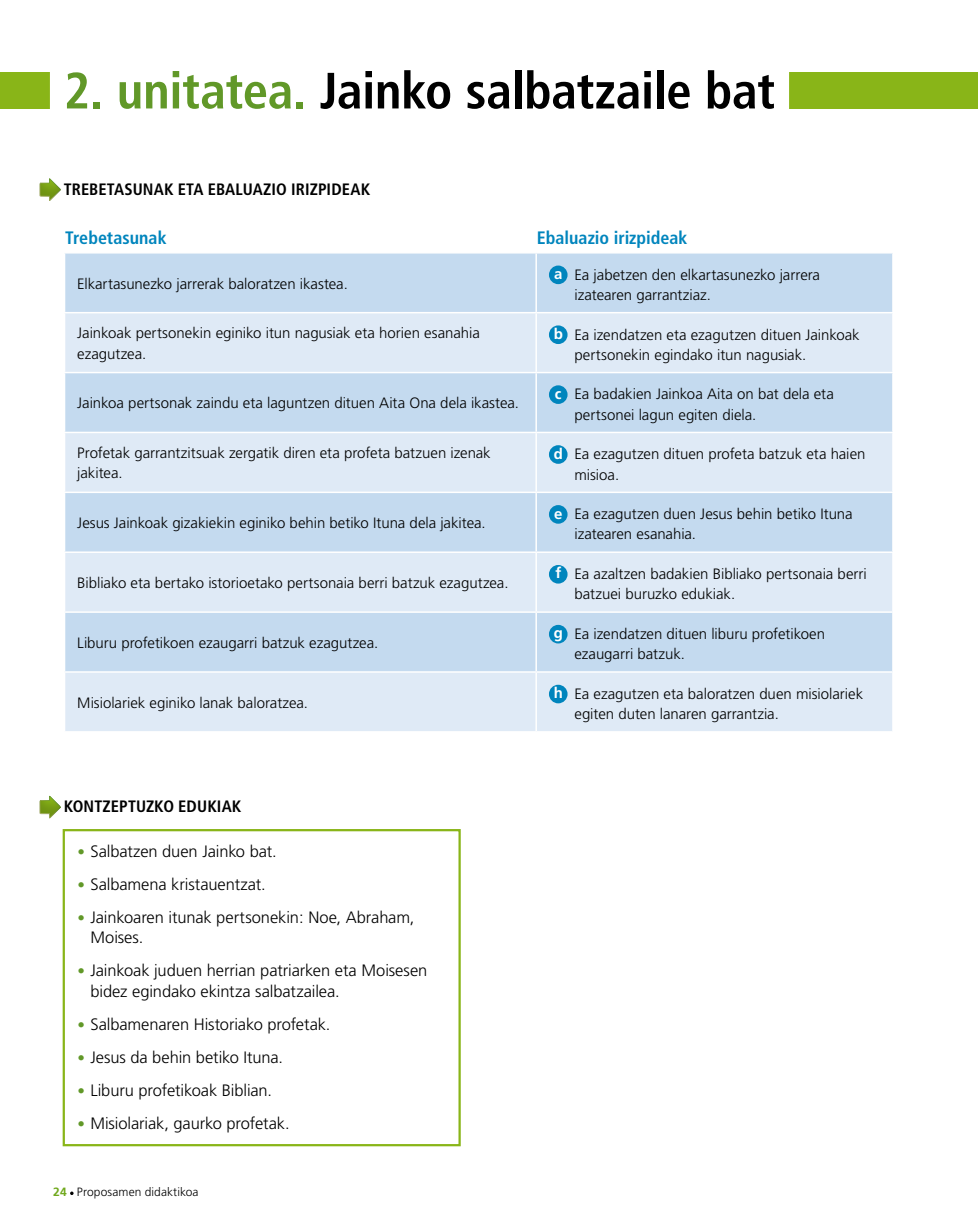
<style>
.page{position:relative;width:978px;height:1225px;background:#fff}
.page>*{position:absolute;margin:0;border:0;box-sizing:border-box;transform-origin:0 0}
.t1{font:700 condensed 51px "Frutiger";letter-spacing:-.01em;color:#000}
.t2{font:700 condensed 18px "Frutiger";color:#0085bd}
.t3{font:300 16.5px/20.2px "Frutiger";letter-spacing:-.005em;color:#000}
.t4{font:700 condensed 16.5px "Frutiger";letter-spacing:.005em;color:#000}
.t5{font:300 15px/20.2px "Frutiger";letter-spacing:-.005em;color:#000}
.t6{font:300 12px "Frutiger";letter-spacing:.005em;color:#000}
.s1{color:#619828}
.s2{font-weight:700;color:#fff}
.s3{font-size:15px;color:#619828}
.s4{font-weight:700;color:#70a81d}
</style>
<div class="page">
<svg style="left:70px;top:1191px;width:4px;height:4px"></svg>
<div style="left:0;top:72px;width:978px;height:36px;background:#89b518"></div>
<svg style="left:39px;top:178px;width:22px;height:23px"></svg>
<div style="left:63px;top:829px;width:398px;height:317px;border:2px solid #89b518"></div>
<svg style="left:39px;top:795px;width:22px;height:24px"></svg>
<div style="left:50px;top:42px;width:739px;height:117px;background:#fff"></div>
<div style="left:65px;top:253px;width:827px;height:59px;background:#c4daef"></div>
<svg style="left:65px;top:313px;width:827px;height:418px;fill:#dfeaf6"></svg>
<hr style="left:64px;top:372px;width:472px;height:1px;background:#fff">
<hr style="left:536px;top:372px;width:358px;height:1px;background:#fff">
<hr style="left:64px;top:432px;width:472px;height:1px;background:#fff">
<hr style="left:64px;top:491px;width:472px;height:2px;background:#fff">
<hr style="left:64px;top:551px;width:472px;height:2px;background:#fff">
<hr style="left:64px;top:611px;width:472px;height:2px;background:#fff">
<hr style="left:64px;top:671px;width:472px;height:2px;background:#fff">
<hr style="left:536px;top:671px;width:358px;height:2px;background:#fff">
<hr style="left:536px;top:551px;width:358px;height:2px;background:#fff">
<hr style="left:536px;top:611px;width:358px;height:2px;background:#fff">
<hr style="left:536px;top:432px;width:358px;height:1px;background:#fff">
<hr style="left:536px;top:491px;width:358px;height:2px;background:#fff">
<hr style="left:535px;top:253px;width:2px;height:59px;background:#fff">
<hr style="left:535px;top:313px;width:2px;height:59px;background:#fff">
<hr style="left:535px;top:373px;width:2px;height:59px;background:#fff">
<hr style="left:535px;top:433px;width:2px;height:58px;background:#fff">
<hr style="left:535px;top:493px;width:2px;height:58px;background:#fff">
<hr style="left:535px;top:553px;width:2px;height:58px;background:#fff">
<hr style="left:535px;top:613px;width:2px;height:58px;background:#fff">
<hr style="left:535px;top:673px;width:2px;height:58px;background:#fff">
<div style="left:549px;top:265px;width:19px;height:19px;background:#0085bd;border-radius:50%"></div>
<div style="left:549px;top:325px;width:19px;height:19px;background:#0085bd;border-radius:50%"></div>
<div style="left:549px;top:385px;width:19px;height:19px;background:#0085bd;border-radius:50%"></div>
<div style="left:549px;top:445px;width:19px;height:19px;background:#0085bd;border-radius:50%"></div>
<div style="left:549px;top:505px;width:19px;height:19px;background:#0085bd;border-radius:50%"></div>
<div style="left:549px;top:565px;width:19px;height:18px;background:#0085bd;border-radius:50%"></div>
<div style="left:549px;top:625px;width:19px;height:18px;background:#0085bd;border-radius:50%"></div>
<div style="left:549px;top:685px;width:19px;height:18px;background:#0085bd;border-radius:50%"></div>
<h1 class="t1" style="left:64px;top:60px;width:713px"><span class="s1">2. unitatea.</span> Jainko salbatzaile bat</h1>
<p class="t4" style="left:64px;top:179px;width:308px">TREBETASUNAK ETA EBALUAZIO IRIZPIDEAK</p>
<p class="t2" style="left:65px;top:227px;width:103px">Trebetasunak</p>
<p class="t2" style="left:537px;top:227px;width:152px">Ebaluazio irizpideak</p>
<p class="t5" style="left:77px;top:273px;width:272px">Elkartasunezko jarrerak baloratzen ikastea.</p>
<p class="t5" style="left:574px;top:264px;width:247px;text-indent:-20px"><span class="s2">a</span> Ea jabetzen den elkartasunezko jarrera izatearen garrantziaz.</p>
<p class="t5" style="left:77px;top:323px;width:404px">Jainkoak pertsonekin eginiko itun nagusiak eta horien esanahia ezagutzea.</p>
<p class="t5" style="left:574px;top:324px;width:287px;text-indent:-21px"><span class="s2">b</span> Ea izendatzen eta ezagutzen dituen Jainkoak pertsonekin egindako itun nagusiak.</p>
<p class="t5" style="left:77px;top:393px;width:443px">Jainkoa pertsonak zaindu eta laguntzen dituen Aita Ona dela ikastea.</p>
<p class="t5" style="left:574px;top:384px;width:261px;text-indent:-20px"><span class="s2">c</span> Ea badakien Jainkoa Aita on bat dela eta pertsonei lagun egiten diela.</p>
<p class="t5" style="left:77px;top:443px;width:415px">Profetak garrantzitsuak zergatik diren eta profeta batzuen izenak jakitea.</p>
<p class="t5" style="left:574px;top:444px;width:292px;text-indent:-21px"><span class="s2">d</span> Ea ezagutzen dituen profeta batzuk eta haien misioa.</p>
<p class="t5" style="left:77px;top:513px;width:410px">Jesus Jainkoak gizakiekin eginiko behin betiko Ituna dela jakitea.</p>
<p class="t5" style="left:574px;top:504px;width:280px;text-indent:-20px"><span class="s2">e</span> Ea ezagutzen duen Jesus behin betiko Ituna izatearen esanahia.</p>
<p class="t5" style="left:77px;top:573px;width:433px">Bibliako eta bertako istorioetako pertsonaia berri batzuk ezagutzea.</p>
<p class="t5" style="left:574px;top:564px;width:294px;text-indent:-19px"><span class="s2">f</span> Ea azaltzen badakien Bibliako pertsonaia berri batzuei buruzko edukiak.</p>
<p class="t5" style="left:77px;top:632px;width:302px">Liburu profetikoen ezaugarri batzuk ezagutzea.</p>
<p class="t5" style="left:574px;top:623px;width:252px;text-indent:-21px"><span class="s2">g</span> Ea izendatzen dituen liburu profetikoen ezaugarri batzuk.</p>
<p class="t5" style="left:77px;top:692px;width:232px">Misiolariek eginiko lanak baloratzea.</p>
<p class="t5" style="left:574px;top:683px;width:290px;text-indent:-21px"><span class="s2">h</span> Ea ezagutzen eta baloratzen duen misiolariek egiten duten lanaren garrantzia.</p>
<p class="t4" style="left:64px;top:796px;width:179px">KONTZEPTUZKO EDUKIAK</p>
<p class="t3" style="left:78px;top:841px;width:201px"><span class="s3">•</span> Salbatzen duen Jainko bat.</p>
<p class="t3" style="left:78px;top:874px;width:190px"><span class="s3">•</span> Salbamena kristauentzat.</p>
<p class="t3" style="left:90px;top:907px;width:326px;text-indent:-13px"><span class="s3">•</span> Jainkoaren itunak pertsonekin: Noe, Abraham,<br>Moises.</p>
<p class="t3" style="left:90px;top:960px;width:338px;text-indent:-13px"><span class="s3">•</span> Jainkoak juduen herrian patriarken eta Moisesen bidez egindako ekintza salbatzailea.</p>
<p class="t3" style="left:78px;top:1013px;width:254px"><span class="s3">•</span> Salbamenaren Historiako profetak.</p>
<p class="t3" style="left:78px;top:1046px;width:207px"><span class="s3">•</span> Jesus da behin betiko Ituna.</p>
<p class="t3" style="left:78px;top:1079px;width:196px"><span class="s3">•</span> Liburu profetikoak Biblian.</p>
<p class="t3" style="left:78px;top:1112px;width:213px"><span class="s3">•</span> Misiolariak, gaurko profetak.</p>
<p class="t6" style="left:53px;top:1185px;width:147px"><span class="s4">24</span> Proposamen didaktikoa</p>
</div>
